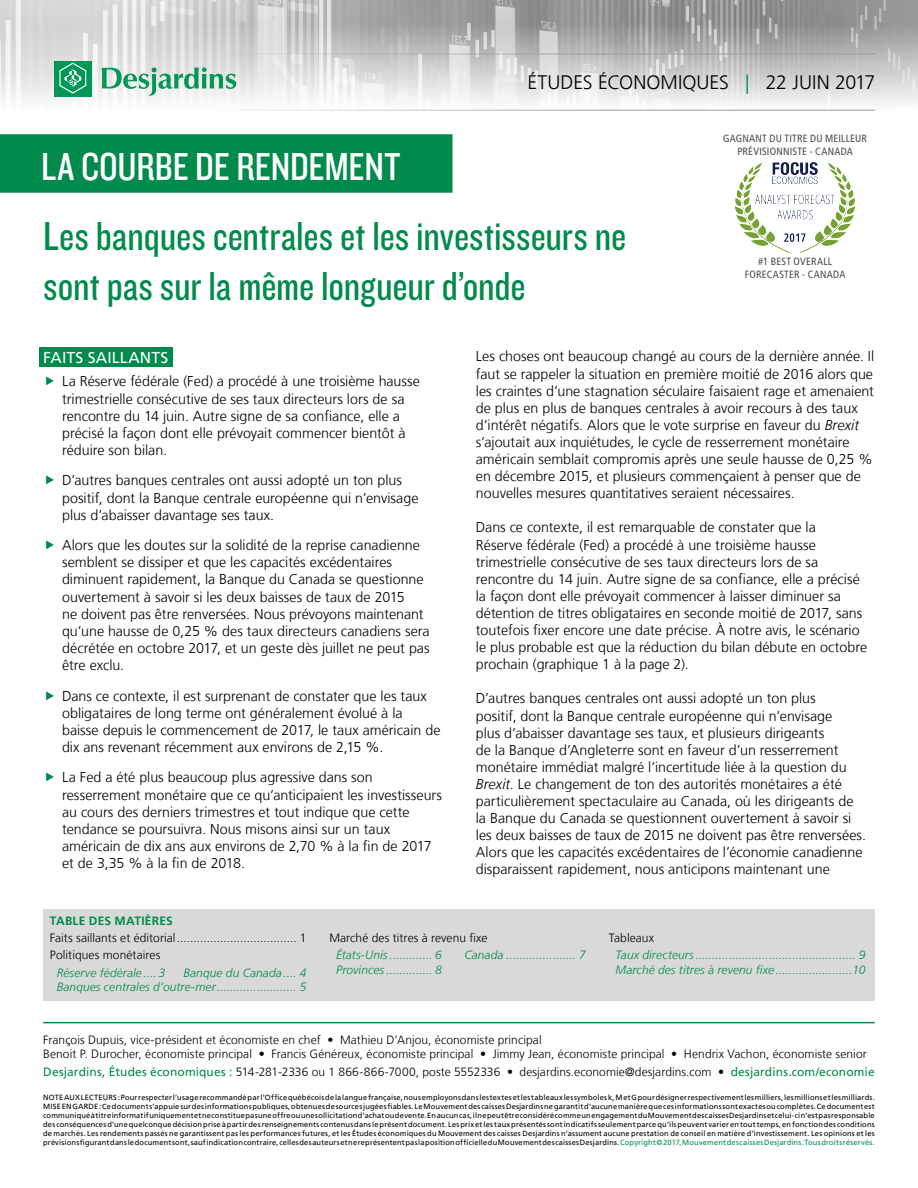
<style>
.page{position:relative;width:918px;height:1188px;background:#fff}
.page>*{position:absolute;margin:0;border:0;box-sizing:border-box;transform-origin:0 0}
.t1{font:42px/50.4px "Knockout 29 Junior Ltweight";color:#008b4d}
.t2{font:40.5px "Knockout 29 Junior Ltweight";color:#fff}
.t3{font:300 19.5px "Frutiger LT";color:#000}
.t4{font:15.75px "Frutiger LT";letter-spacing:.01em;color:#fff}
.t5{font:300 14.25px/17.1px "Frutiger LT";color:#000}
.t6{font:300 12px/14.4px "Frutiger LT";letter-spacing:.005em;color:#000}
.t7{font:italic 300 12px/14.4px "Frutiger LT";letter-spacing:.01em;color:#008b4d;text-align:right}
.t8{font:700 12px "Frutiger LT";letter-spacing:.02em;color:#008b4d}
.t9{font:condensed 10.5px/12.6px "Frutiger LT";letter-spacing:.025em;color:#4a4a49;text-align:center}
.t10{font:7.5px/9px "Frutiger LT";letter-spacing:.025em;color:#000;text-align:justify}
.s1{color:#008b4d}
.s2{font-style:italic}
.s3{font-weight:400;color:#008b4d}
</style>
<div class="page">
<img style="left:0;top:0;width:918px;height:111px">
<hr style="left:43px;top:54px;width:832px;height:1px;background:#9d9d9c">
<hr style="left:43px;top:110px;width:832px;height:1px;background:#9d9d9c">
<div style="left:54px;top:61px;width:38px;height:36px;background:#009757"></div>
<svg style="left:59px;top:63px;width:27px;height:31px"></svg>
<svg style="left:102px;top:67px;width:134px;height:29px"></svg>
<div style="left:0;top:135px;width:452px;height:57px;background:#008b4d"></div>
<div style="left:0;top:134px;width:453px;height:59px;border:2px solid #008b4d"></div>
<hr style="left:43px;top:1022px;width:832px;height:1px;background:#008b4d">
<div style="left:43px;top:910px;width:832px;height:91px;background:#d9d9d9"></div>
<div style="left:39px;top:347px;width:133px;height:20px;background:#008b4d"></div>
<img style="left:735px;top:162px;width:120px;height:92px">
<h2 class="t2" style="left:41px;top:140px;width:361px">LA COURBE DE RENDEMENT</h2>
<h3 class="t3" style="left:528px;top:72px;width:349px">ÉTUDES ÉCONOMIQUES <span class="s1">|</span> 22 JUIN 2017</h3>
<p class="t9" style="left:723px;top:132px;width:145px">GAGNANT DU TITRE DU MEILLEUR<br>PRÉVISIONNISTE - CANADA</p>
<h1 class="t1" style="left:43px;top:209px;width:584px">Les banques centrales et les investisseurs ne sont pas sur la même longueur d’onde</h1>
<p class="t9" style="left:745px;top:255px;width:102px">#1 BEST OVERALL<br>FORECASTER - CANADA</p>
<p class="t4" style="left:43px;top:348px;width:127px">FAITS SAILLANTS</p>
<p class="t5" style="left:62px;top:373px;width:359px">La Réserve fédérale (Fed) a procédé à une troisième hausse trimestrielle consécutive de ses taux directeurs lors de sa rencontre du 14 juin. Autre signe de sa confiance, elle a précisé la façon dont elle prévoyait commencer bientôt à réduire son bilan.</p>
<p class="t5" style="left:62px;top:472px;width:358px">D’autres banques centrales ont aussi adopté un ton plus positif, dont la Banque centrale européenne qui n’envisage plus d’abaisser davantage ses taux.</p>
<p class="t5" style="left:62px;top:537px;width:369px">Alors que les doutes sur la solidité de la reprise canadienne semblent se dissiper et que les capacités excédentaires diminuent rapidement, la Banque du Canada se questionne ouvertement à savoir si les deux baisses de taux de 2015<br>ne doivent pas être renversées. Nous prévoyons maintenant qu’une hausse de 0,25 % des taux directeurs canadiens sera décrétée en octobre 2017, et un geste dès juillet ne peut pas être exclu.</p>
<p class="t5" style="left:62px;top:687px;width:380px">Dans ce contexte, il est surprenant de constater que les taux obligataires de long terme ont généralement évolué à la baisse depuis le commencement de 2017, le taux américain de dix ans revenant récemment aux environs de 2,15 %.</p>
<p class="t5" style="left:62px;top:769px;width:382px">La Fed a été plus beaucoup plus agressive dans son resserrement monétaire que ce qu’anticipaient les investisseurs au cours des derniers trimestres et tout indique que cette tendance se poursuivra. Nous misons ainsi sur un taux américain de dix ans aux environs de 2,70 % à la fin de 2017 et de 3,35 % à la fin de 2018.</p>
<p class="t5" style="left:476px;top:348px;width:400px">Les choses ont beaucoup changé au cours de la dernière année. Il faut se rappeler la situation en première moitié de 2016 alors que les craintes d’une stagnation séculaire faisaient rage et amenaient de plus en plus de banques centrales à avoir recours à des taux d’intérêt négatifs. Alors que le vote surprise en faveur du <span class="s2">Brexit </span>s’ajoutait aux inquiétudes, le cycle de resserrement monétaire américain semblait compromis après une seule hausse de 0,25 % en décembre 2015, et plusieurs commençaient à penser que de nouvelles mesures quantitatives seraient nécessaires.</p>
<p class="t5" style="left:476px;top:519px;width:393px">Dans ce contexte, il est remarquable de constater que la<br>Réserve fédérale (Fed) a procédé à une troisième hausse trimestrielle consécutive de ses taux directeurs lors de sa rencontre du 14 juin. Autre signe de sa confiance, elle a précisé la façon dont elle prévoyait commencer à laisser diminuer sa détention de titres obligataires en seconde moitié de 2017, sans toutefois fixer encore une date précise. À notre avis, le scénario le plus probable est que la réduction du bilan débute en octobre prochain (graphique 1 à la page 2).</p>
<p class="t5" style="left:476px;top:690px;width:392px">D’autres banques centrales ont aussi adopté un ton plus<br>positif, dont la Banque centrale européenne qui n’envisage<br>plus d’abaisser davantage ses taux, et plusieurs dirigeants<br>de la Banque d’Angleterre sont en faveur d’un resserrement monétaire immédiat malgré l’incertitude liée à la question du <span class="s2">Brexit</span>. Le changement de ton des autorités monétaires a été particulièrement spectaculaire au Canada, où les dirigeants de la Banque du Canada se questionnent ouvertement à savoir si les deux baisses de taux de 2015 ne doivent pas être renversées.<br>Alors que les capacités excédentaires de l’économie canadienne disparaissent rapidement, nous anticipons maintenant une</p>
<p class="t8" style="left:50px;top:914px;width:124px">TABLE DES MATIÈRES</p>
<p class="t6" style="left:50px;top:930px;width:258px;line-height:17.1px">Faits saillants et éditorial.................................... 1<br>Politiques monétaires</p>
<p class="t7" style="left:57px;top:965px;width:110px">Réserve fédérale.... 3</p>
<p class="t7" style="left:57px;top:965px;width:251px">Banque du Canada .... 4<br>Banques centrales d’outre-mer........................ 5</p>
<p class="t6" style="left:329px;top:931px;width:160px">Marché des titres à revenu fixe</p>
<p class="t7" style="left:336px;top:948px;width:107px">États‑Unis ............. 6</p>
<p class="t7" style="left:464px;top:948px;width:123px">Canada ..................... 7</p>
<p class="t7" style="left:336px;top:963px;width:107px">Provinces.............. 8</p>
<p class="t6" style="left:609px;top:931px;width:47px">Tableaux</p>
<p class="t7" style="left:616px;top:948px;width:251px;text-align:left">Taux directeurs................................................ 9<br>Marché des titres à revenu fixe .......................10</p>
<p class="t6" style="left:43px;top:1032px;width:825px">François Dupuis, vice-président et économiste en chef • Mathieu D’Anjou, économiste principal<br>Benoit P. Durocher, économiste principal • Francis Généreux, économiste principal • Jimmy Jean, économiste principal • Hendrix Vachon, économiste senior</p>
<p class="t6" style="left:43px;top:1065px;width:833px"><span class="s3">Desjardins, Études économiques :</span> 514‑281‑2336 ou 1 866‑866‑7000, poste 5552336 • desjardins.economie@desjardins.com • <span class="s3">desjardins.com/economie</span></p>
<p class="t10" style="left:43px;top:1093px;width:833px">NOTE AUX LECTEURS: Pour respecter l’usage recommandé par l’Office québécois de la langue française, nous employons dans les textes et les tableaux les symboles k, M et G pour désigner respectivement les milliers, les millions et les milliards.<br>MISE EN GARDE: Ce document s’appuie sur des informations publiques, obtenues de sources jugées fiables. Le Mouvement des caisses Desjardins ne garantit d’aucune manière que ces informations sont exactes ou complètes. Ce document est communiqué à titre informatif uniquement et ne constitue pas une offre ou une sollicitation d’achat ou de vente. En aucun cas, il ne peut être considéré comme un engagement du Mouvement des caisses Desjardins et celui-ci n’est pas responsable des conséquences d’une quelconque décision prise à partir des renseignements contenus dans le présent document. Les prix et les taux présentés sont indicatifs seulement parce qu’ils peuvent varier en tout temps, en fonction des conditions de marchés. Les rendements passés ne garantissent pas les performances futures, et les Études économiques du Mouvement des caisses Desjardins n’assument aucune prestation de conseil en matière d’investissement. Les opinions et les prévisions figurant dans le document sont, sauf indication contraire, celles des auteurs et ne représentent pas la position officielle du Mouvement des caisses Desjardins. <span class="s1">Copyright©2017, Mouvement des caisses Desjardins. Tous droits réservés.</span></p>
</div>
